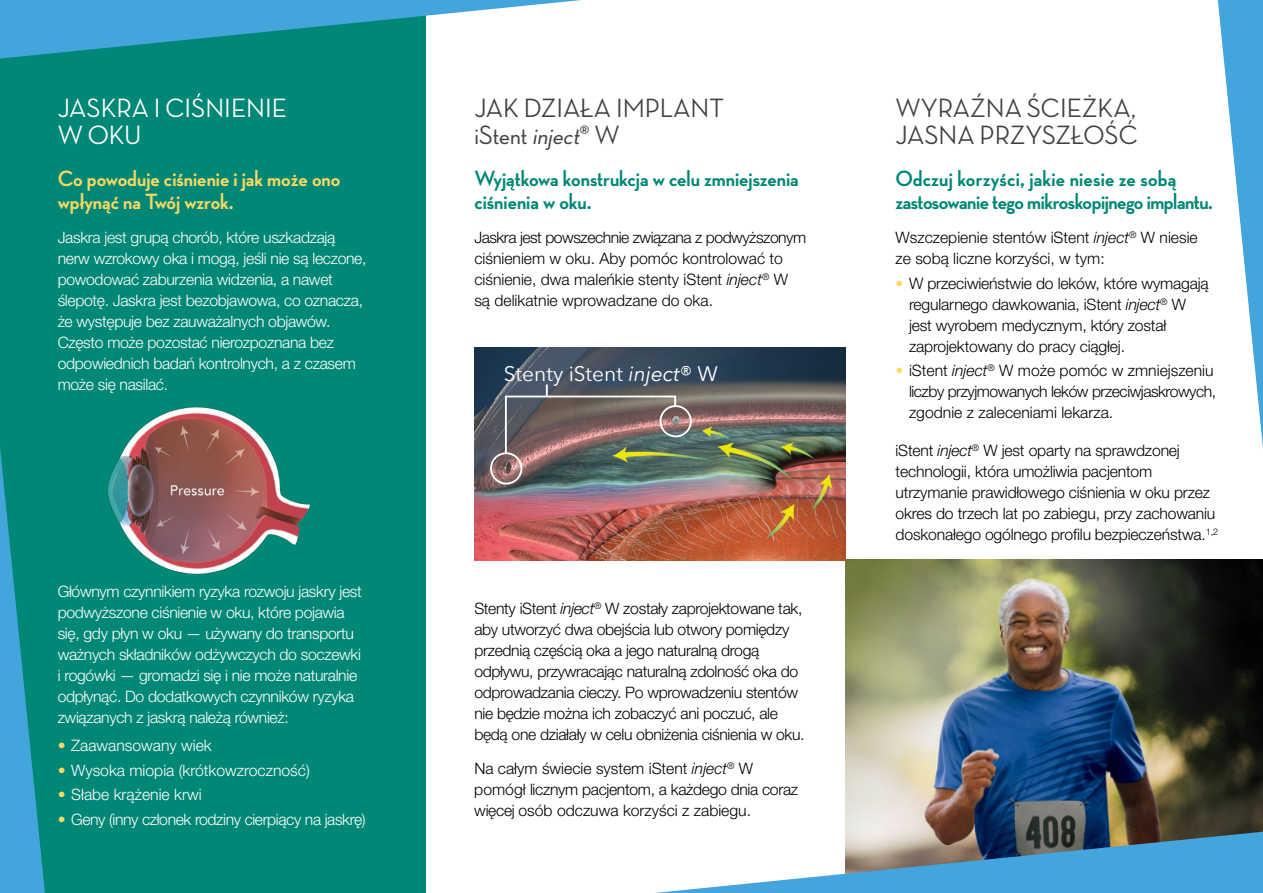
<style>
.page{position:relative;width:1263px;height:893px;background:#fff}
.page>*{position:absolute;margin:0;border:0;box-sizing:border-box;transform-origin:0 0}
.t1{font:500 27px/27px "Neutra Disp";color:#414042}
.t2{font:500 27px/27px "Neutra Disp";color:#fff}
.t3{font:700 22.5px/22.5px "Neutra Disp";letter-spacing:-.02em;color:#008775}
.t4{font:700 22.5px/22.5px "Neutra Disp";color:#008775}
.t5{font:700 22.5px/22.5px "Neutra Disp";color:#fad963}
.t6{font:21px "Avenir Next";color:#fff}
.t7{font:300 15.75px/21px "Helvetica Neue LT Pro";letter-spacing:-.01em;color:#000}
.t8{font:300 15.75px/21px "Helvetica Neue LT Pro";letter-spacing:-.02em;color:#fff}
.t9{font:300 15.75px "Helvetica Neue LT Pro";color:#fff}
.s1{color:#fad963}
.s2{font-style:italic}
</style>
<div class="page">
<img style="left:845px;top:559px;width:418px;height:273px">
<div style="left:0;top:0;width:425px;height:893px;background:#008775"></div>
<svg style="left:0;top:448px;width:45px;height:445px"></svg>
<svg style="left:1218px;top:0;width:45px;height:448px"></svg>
<svg style="left:655px;top:832px;width:608px;height:61px"></svg>
<svg style="left:0;top:0;width:581px;height:59px"></svg>
<img style="left:107px;top:407px;width:204px;height:167px">
<img style="left:475px;top:347px;width:370px;height:213px">
<svg style="left:504px;top:384px;width:173px;height:71px;background:#756a67"></svg>
<div style="left:490px;top:452px;width:32px;height:32px;border:2px solid #fff;border-radius:50%"></div>
<div style="left:659px;top:405px;width:33px;height:32px;border:2px solid #fff;border-radius:50%"></div>
<h1 class="t2" style="left:58px;top:94px;width:231px">JASKRA I CIŚNIENIE<br>W OKU</h1>
<h2 class="t5" style="left:58px;top:168px;width:284px">Co powoduje ciśnienie i jak może ono wpłynąć na Twój wzrok.</h2>
<p class="t8" style="left:58px;top:227px;width:310px">Jaskra jest grupą chorób, które uszkadzają nerw wzrokowy oka i mogą, jeśli nie są leczone, powodować zaburzenia widzenia, a nawet ślepotę. Jaskra jest bezobjawowa, co oznacza, że występuje bez zauważalnych objawów.<br>Często może pozostać nierozpoznana bez odpowiednich badań kontrolnych, a z czasem może się nasilać.</p>
<p class="t8" style="left:58px;top:581px;width:306px">Głównym czynnikiem ryzyka rozwoju jaskry jest podwyższone ciśnienie w oku, które pojawia się, gdy płyn w oku — używany do transportu ważnych składników odżywczych do soczewki i rogówki — gromadzi się i nie może naturalnie odpłynąć. Do dodatkowych czynników ryzyka związanych z jaskrą należą również:</p>
<p class="t9" style="left:58px;top:736px;width:156px"><span class="s1">•</span> Zaawansowany wiek</p>
<p class="t9" style="left:58px;top:760px;width:254px"><span class="s1">•</span> Wysoka miopia (krótkowzroczność)</p>
<p class="t9" style="left:58px;top:785px;width:145px"><span class="s1">•</span> Słabe krążenie krwi</p>
<p class="t8" style="left:58px;top:808px;width:309px"><span class="s1">•</span> Geny (inny członek rodziny cierpiący na jaskrę)</p>
<h1 class="t1" style="left:474px;top:94px;width:251px">JAK DZIAŁA IMPLANT iStent <span class="s2">inject</span>® W</h1>
<h2 class="t4" style="left:474px;top:168px;width:326px">Wyjątkowa konstrukcja w celu zmniejszenia ciśnienia w oku.</h2>
<p class="t7" style="left:474px;top:227px;width:333px">Jaskra jest powszechnie związana z podwyższonym ciśnieniem w oku. Aby pomóc kontrolować to ciśnienie, dwa maleńkie stenty iStent <span class="s2">inject</span><sup>®</sup> W są delikatnie wprowadzane do oka.</p>
<h3 class="t6" style="left:504px;top:356px;width:215px">Stenty iStent <span class="s2">inject</span>® W</h3>
<p class="t7" style="left:474px;top:597px;width:332px">Stenty iStent <span class="s2">inject</span><sup>®</sup> W zostały zaprojektowane tak, aby utworzyć dwa obejścia lub otwory pomiędzy przednią częścią oka a jego naturalną drogą odpływu, przywracając naturalną zdolność oka do odprowadzania cieczy. Po wprowadzeniu stentów nie będzie można ich zobaczyć ani poczuć, ale będą one działały w celu obniżenia ciśnienia w oku.</p>
<p class="t7" style="left:474px;top:758px;width:325px">Na całym świecie system iStent <span class="s2">inject</span><sup>®</sup> W pomógł licznym pacjentom, a każdego dnia coraz więcej osób odczuwa korzyści z zabiegu.</p>
<h1 class="t1" style="left:895px;top:94px;width:244px">WYRAŹNA ŚCIEŻKA,<br>JASNA PRZYSZŁOŚĆ</h1>
<h2 class="t3" style="left:895px;top:168px;width:319px">Odczuj korzyści, jakie niesie ze sobą zastosowanie tego mikroskopijnego implantu.</h2>
<p class="t7" style="left:895px;top:227px;width:304px">Wszczepienie stentów iStent <span class="s2">inject</span><sup>®</sup> W niesie ze sobą liczne korzyści, w tym:</p>
<p class="t7" style="left:909px;top:272px;width:301px;text-indent:-13px"><span class="s1">•</span> W przeciwieństwie do leków, które wymagają regularnego dawkowania, iStent <span class="s2">inject</span><sup>®</sup> W jest wyrobem medycznym, który został zaprojektowany do pracy ciągłej.</p>
<p class="t7" style="left:909px;top:360px;width:309px;text-indent:-13px"><span class="s1">•</span> iStent <span class="s2">inject</span><sup>®</sup> W może pomóc w zmniejszeniu liczby przyjmowanych leków przeciwjaskrowych, zgodnie z zaleceniami lekarza.</p>
<p class="t7" style="left:895px;top:440px;width:324px">iStent <span class="s2">inject</span><sup>®</sup> W jest oparty na sprawdzonej technologii, która umożliwia pacjentom utrzymanie prawidłowego ciśnienia w oku przez okres do trzech lat po zabiegu, przy zachowaniu doskonałego ogólnego profilu bezpieczeństwa.<sup>1,2</sup></p>
</div>
